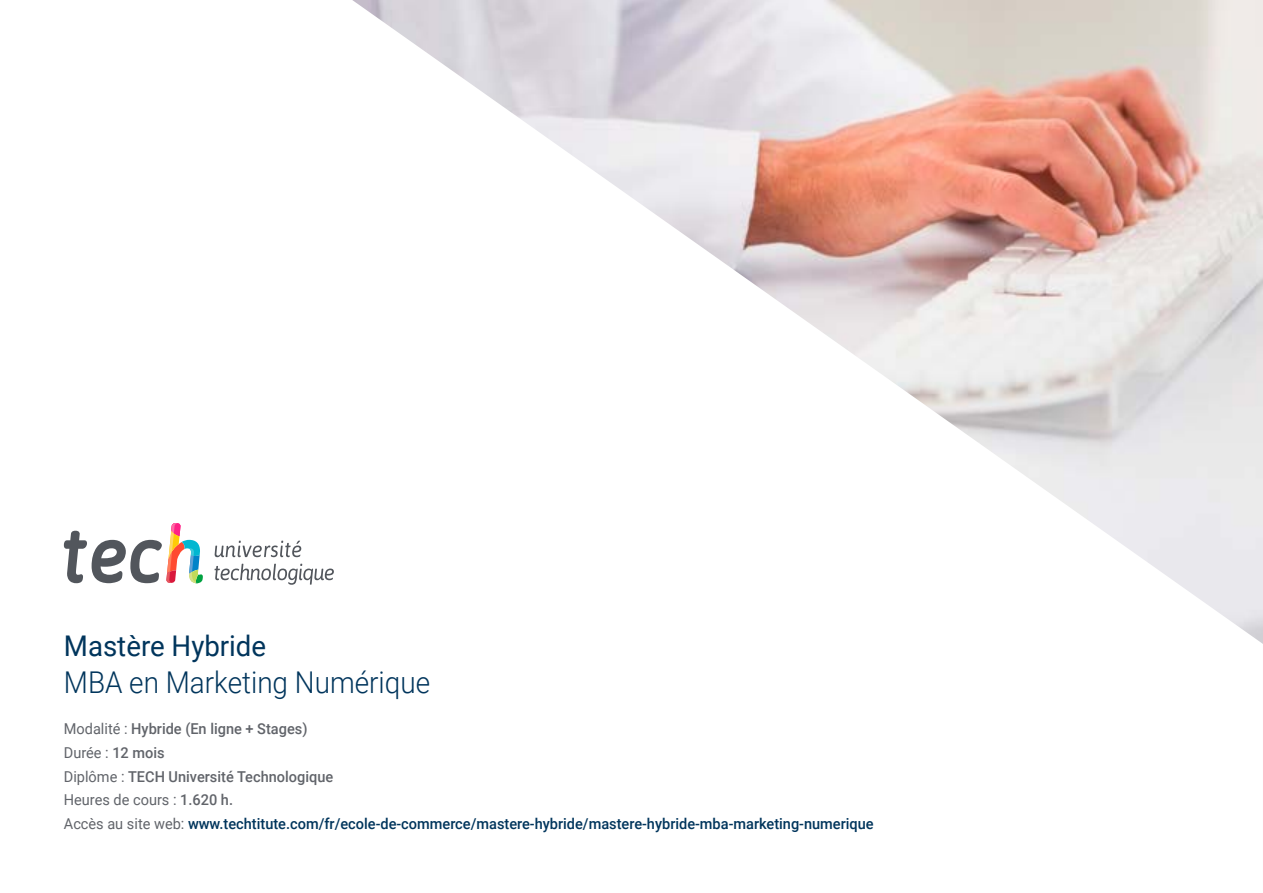
<style>
.page{position:relative;width:1263px;height:893px;background:#fff}
.page>*{position:absolute;margin:0;border:0;box-sizing:border-box;transform-origin:0 0}
.t1{font:300 30px "Roboto";color:#00355c;scale:.93 1}
.t2{font:28.5px "Roboto";color:#00355c}
.t3{font:500 15px/23.7px "Roboto";color:#00355c}
.s1{font-weight:400;color:#61646a}
.s2{color:#61646a}
</style>
<div class="page">
<img style="left:352px;top:0;width:911px;height:644px">
<svg style="left:215px;top:541px;width:86px;height:16px"></svg>
<svg style="left:215px;top:564px;width:119px;height:21px"></svg>
<svg style="left:64px;top:523px;width:139px;height:60px"></svg>
<h2 class="t2" style="left:64px;top:626px;width:204px">Mastère Hybride</h2>
<h1 class="t1" style="left:64px;top:662px;width:395px">MBA en Marketing Numérique</h1>
<p class="t3" style="left:64px;top:716px;width:811px"><span class="s1">Modalité :</span> <span class="s2">Hybride (En ligne + Stages)<br></span><span class="s1">Durée :</span> <span class="s2">12 mois<br></span><span class="s1">Diplôme :</span> <span class="s2">TECH Université Technologique<br></span><span class="s1">Heures de cours :</span> <span class="s2">1.620 h.<br></span><span class="s1">Accès au site web:</span> www.techtitute.com/fr/ecole-de-commerce/mastere-hybride/mastere-hybride-mba-marketing-numerique</p>
</div>
